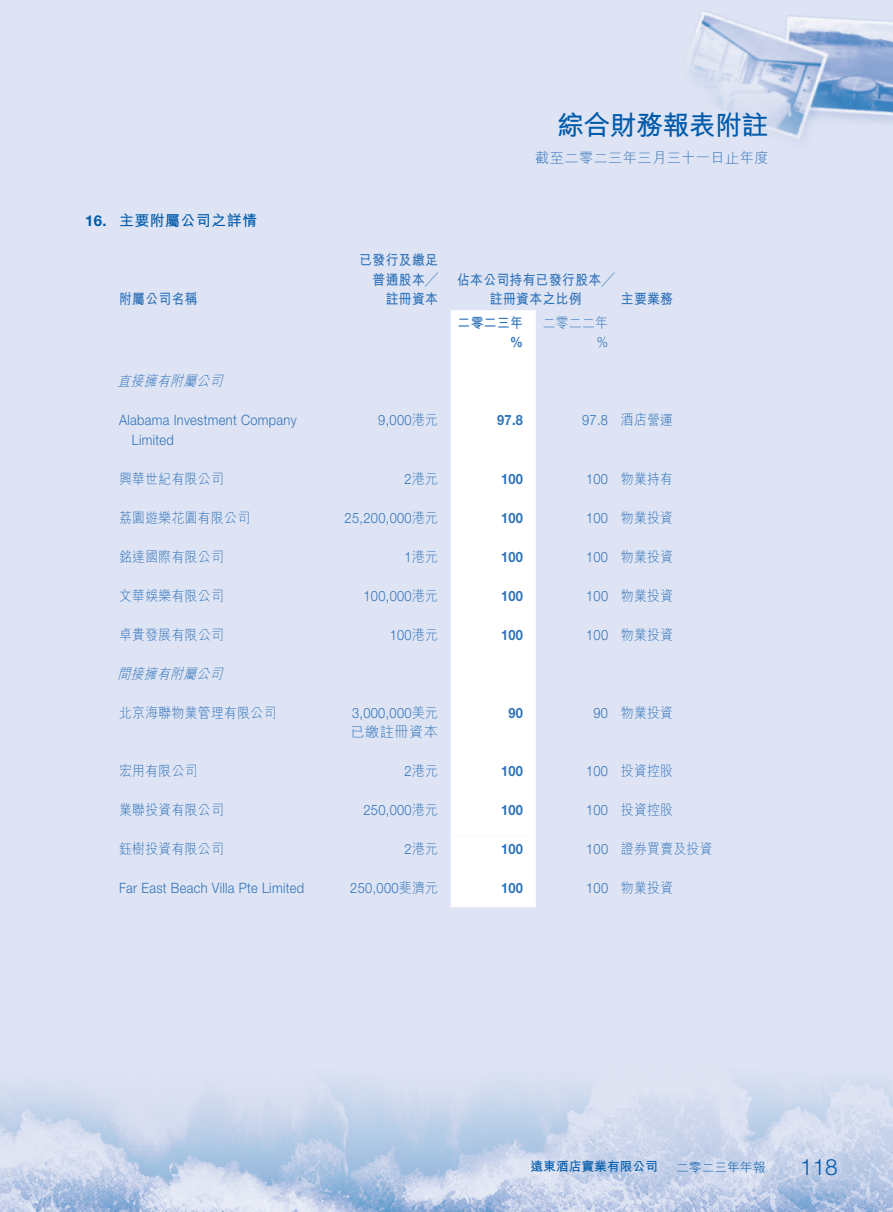
<style>
.page{position:relative;width:893px;height:1212px;background:#fff}
.page>*{position:absolute;margin:0;border:0;box-sizing:border-box;transform-origin:0 0}
.t1{font:700 27px "M Hei HK";letter-spacing:-.025em;color:#005aab}
.t2{font:300 22.5px "Helvetica Neue LT Std";color:#005aab}
.t3{font:700 15px "M Hei HK";letter-spacing:.025em;color:#005aab}
.t4{font:700 15px "Helvetica Neue LT Std";color:#005aab}
.t5{font:300 14.25px/19.5px "Helvetica Neue LT Std";letter-spacing:.025em;color:#2f72ba;scale:.9 1}
.t6{font:300 14.25px "M Hei HK";letter-spacing:.025em;color:#2f72ba;scale:.9 1}
.t7{font:700 14.25px/19.5px "M Hei HK";letter-spacing:.025em;color:#2f72ba;text-align:right;scale:.9 1}
.t8{font:700 14.25px "Helvetica Neue LT Std";letter-spacing:.025em;color:#2f72ba;scale:.9 1}
.t9{font:300 14.25px "M Hei HK";letter-spacing:.025em;color:#2f72ba}
.t10{font:italic 300 14.25px "M Hei HK";color:#2f72ba;scale:.9 1}
.t11{font:700 12.75px "M Hei HK";color:#005aab}
.t12{font:300 12.75px "M Hei HK";color:#005aab}
.s1{font-family:"M Hei HK"}
.s2{font-family:"Helvetica Neue LT Std"}
</style>
<div class="page">
<div style="left:0;top:0;width:893px;height:741px;background:#dee4f3"></div>
<svg style="left:0;top:741px;width:893px;height:471px;background:#d6dff0"></svg>
<div style="left:486px;top:0;width:407px;height:347px;background:#dee4f3"></div>
<svg style="left:616px;top:0;width:277px;height:268px;background:#d3dcee"></svg>
<svg style="left:451px;top:310px;width:85px;height:527px"></svg>
<svg style="left:451px;top:837px;width:85px;height:70px"></svg>
<h1 class="t1" style="left:557px;top:105px;width:213px">綜合財務報表附註</h1>
<p class="t9" style="left:535px;top:151px;width:235px">截至二零二三年三月三十一日止年度</p>
<p class="t4" style="left:85px;top:211px;width:23px">16.</p>
<p class="t3" style="left:119px;top:210px;width:140px">主要附屬公司之詳情</p>
<p class="t7" style="left:119px;top:288px;width:89px">附屬公司名稱</p>
<p class="t7" style="left:359px;top:249px;width:89px">已發行及繳足普通股本╱註冊資本</p>
<p class="t7" style="left:457px;top:268px;width:176px">佔本公司持有已發行股本╱</p>
<p class="t7" style="left:490px;top:288px;width:103px">註冊資本之比例</p>
<p class="t6" style="left:543px;top:315px;width:74px">二零二二年</p>
<p class="t7" style="left:458px;top:312px;width:74px">二零二三年</p>
<p class="t8" style="left:510px;top:333px;width:16px">%</p>
<p class="t5" style="left:597px;top:332px;width:14px">%</p>
<p class="t7" style="left:621px;top:288px;width:60px">主要業務</p>
<p class="t10" style="left:118px;top:374px;width:122px">直接擁有附屬公司</p>
<p class="t5" style="left:132px;top:410px;width:185px;text-indent:-13px">Alabama Investment Company<br>Limited</p>
<p class="t6" style="left:621px;top:413px;width:60px">酒店營運</p>
<p class="t5" style="left:378px;top:410px;width:68px">9,000<span class="s1">港元</span></p>
<p class="t8" style="left:497px;top:411px;width:30px">97.8</p>
<p class="t5" style="left:582px;top:410px;width:30px">97.8</p>
<p class="t6" style="left:119px;top:471px;width:118px">興華世紀有限公司</p>
<p class="t6" style="left:405px;top:471px;width:39px"><span class="s2">2</span>港元</p>
<p class="t8" style="left:501px;top:470px;width:26px">100</p>
<p class="t5" style="left:586px;top:469px;width:26px">100</p>
<p class="t6" style="left:621px;top:471px;width:60px">物業持有</p>
<p class="t6" style="left:119px;top:510px;width:147px">荔園遊樂花園有限公司</p>
<p class="t5" style="left:345px;top:508px;width:105px">25,200,000<span class="s1">港元</span></p>
<p class="t8" style="left:501px;top:509px;width:26px">100</p>
<p class="t5" style="left:586px;top:508px;width:26px">100</p>
<p class="t6" style="left:621px;top:510px;width:60px">物業投資</p>
<p class="t6" style="left:119px;top:549px;width:118px">銘達國際有限公司</p>
<p class="t6" style="left:405px;top:549px;width:39px"><span class="s2">1</span>港元</p>
<p class="t8" style="left:501px;top:548px;width:26px">100</p>
<p class="t5" style="left:586px;top:547px;width:26px">100</p>
<p class="t6" style="left:621px;top:549px;width:60px">物業投資</p>
<p class="t6" style="left:119px;top:588px;width:118px">文華娛樂有限公司</p>
<p class="t5" style="left:363px;top:586px;width:84px">100,000<span class="s1">港元</span></p>
<p class="t8" style="left:501px;top:587px;width:26px">100</p>
<p class="t5" style="left:586px;top:586px;width:26px">100</p>
<p class="t6" style="left:621px;top:588px;width:60px">物業投資</p>
<p class="t6" style="left:119px;top:627px;width:118px">卓貴發展有限公司</p>
<p class="t10" style="left:118px;top:666px;width:122px">間接擁有附屬公司</p>
<p class="t5" style="left:390px;top:625px;width:55px">100<span class="s1">港元</span></p>
<p class="t8" style="left:501px;top:626px;width:26px">100</p>
<p class="t5" style="left:586px;top:625px;width:26px">100</p>
<p class="t6" style="left:621px;top:627px;width:60px">物業投資</p>
<p class="t6" style="left:119px;top:705px;width:176px">北京海聯物業管理有限公司</p>
<p class="t5" style="left:352px;top:703px;width:97px">3,000,000<span class="s1">美元</span></p>
<p class="t8" style="left:508px;top:704px;width:18px">90</p>
<p class="t5" style="left:593px;top:703px;width:18px">90</p>
<p class="t6" style="left:621px;top:705px;width:60px">物業投資</p>
<p class="t9" style="left:351px;top:725px;width:89px">已繳註冊資本</p>
<p class="t6" style="left:119px;top:764px;width:89px">宏用有限公司</p>
<p class="t6" style="left:405px;top:764px;width:39px"><span class="s2">2</span>港元</p>
<p class="t8" style="left:501px;top:762px;width:26px">100</p>
<p class="t5" style="left:586px;top:761px;width:26px">100</p>
<p class="t6" style="left:621px;top:764px;width:60px">投資控股</p>
<p class="t6" style="left:119px;top:803px;width:118px">業聯投資有限公司</p>
<p class="t5" style="left:363px;top:800px;width:84px">250,000<span class="s1">港元</span></p>
<p class="t8" style="left:501px;top:801px;width:26px">100</p>
<p class="t5" style="left:586px;top:800px;width:26px">100</p>
<p class="t6" style="left:621px;top:803px;width:60px">投資控股</p>
<p class="t6" style="left:119px;top:842px;width:118px">鈺樹投資有限公司</p>
<p class="t6" style="left:405px;top:842px;width:39px"><span class="s2">2</span>港元</p>
<p class="t8" style="left:501px;top:840px;width:26px">100</p>
<p class="t5" style="left:586px;top:839px;width:26px">100</p>
<p class="t6" style="left:621px;top:842px;width:103px">證券買賣及投資</p>
<p class="t5" style="left:119px;top:878px;width:207px">Far East Beach Villa Pte Limited</p>
<p class="t5" style="left:350px;top:878px;width:99px">250,000<span class="s1">斐濟元</span></p>
<p class="t8" style="left:501px;top:879px;width:26px">100</p>
<p class="t5" style="left:586px;top:878px;width:26px">100</p>
<p class="t6" style="left:621px;top:881px;width:60px">物業投資</p>
<p class="t11" style="left:530px;top:1157px;width:129px">遠東酒店實業有限公司</p>
<p class="t12" style="left:676px;top:1161px;width:91px">二零二三年年報</p>
<h2 class="t2" style="left:800px;top:1153px;width:39px">118</h2>
</div>
